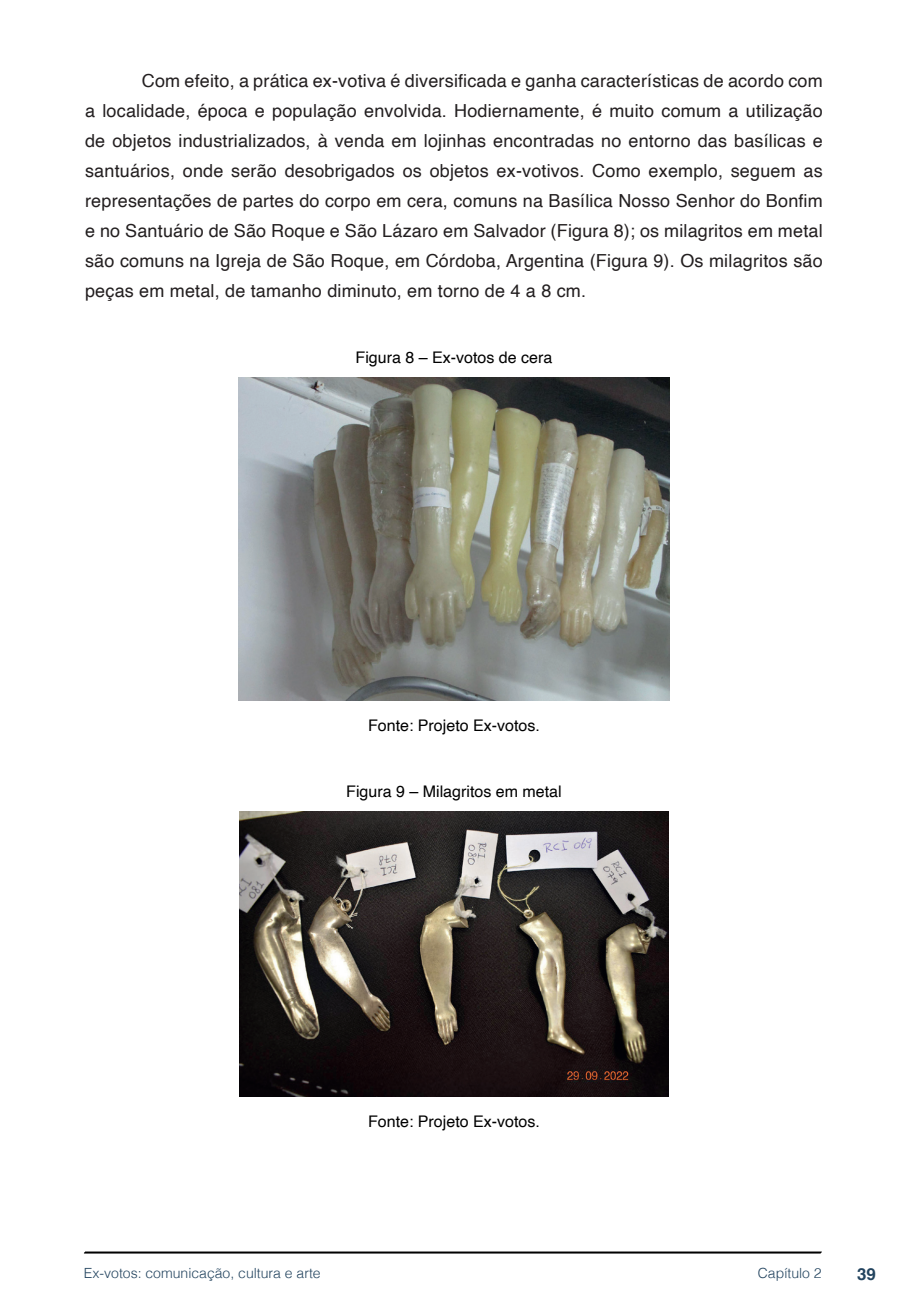
<style>
.page{position:relative;width:908px;height:1304px;background:#fff}
.page>*{position:absolute;margin:0;border:0;box-sizing:border-box;transform-origin:0 0}
.txt{font:18px/30px "Helvetica";letter-spacing:.01em;color:#231f20;text-align:justify}
.t1{font:700 16.8px "Helvetica";color:#23445f}
.imagens_graf_tab{font:16px "Helvetica";color:#000}
.t2{font:300 14px "Helvetica";color:#23445f}
</style>
<div class="page">
<svg style="left:84px;top:1251px;width:737px;height:3px;background:#515151"></svg>
<img style="left:238px;top:378px;width:431px;height:323px">
<img style="left:240px;top:812px;width:427px;height:285px">
<p class="txt" style="left:85px;top:66px;width:738px;text-indent:57px">Com efeito, a prática ex-votiva é diversificada e ganha características de acordo com a localidade, época e população envolvida. Hodiernamente, é muito comum a utilização de objetos industrializados, à venda em lojinhas encontradas no entorno das basílicas e santuários, onde serão desobrigados os objetos ex-votivos. Como exemplo, seguem as representações de partes do corpo em cera, comuns na Basílica Nosso Senhor do Bonfim e no Santuário de São Roque e São Lázaro em Salvador (Figura 8); os milagritos em metal são comuns na Igreja de São Roque, em Córdoba, Argentina (Figura 9). Os milagritos são peças em metal, de tamanho diminuto, em torno de 4 a 8 cm.</p>
<p class="imagens_graf_tab" style="left:355px;top:345px;width:198px">Figura 8 – Ex-votos de cera</p>
<p class="imagens_graf_tab" style="left:368px;top:713px;width:173px">Fonte: Projeto Ex-votos.</p>
<p class="imagens_graf_tab" style="left:346px;top:779px;width:217px">Figura 9 – Milagritos em metal</p>
<p class="imagens_graf_tab" style="left:368px;top:1109px;width:173px">Fonte: Projeto Ex-votos.</p>
<p class="t2" style="left:84px;top:1261px;width:238px">Ex-votos: comunicação, cultura e arte</p>
<p class="t2" style="left:757px;top:1261px;width:65px">Capítulo 2</p>
<p class="t1" style="left:856px;top:1264px;width:20px">39</p>
</div>
